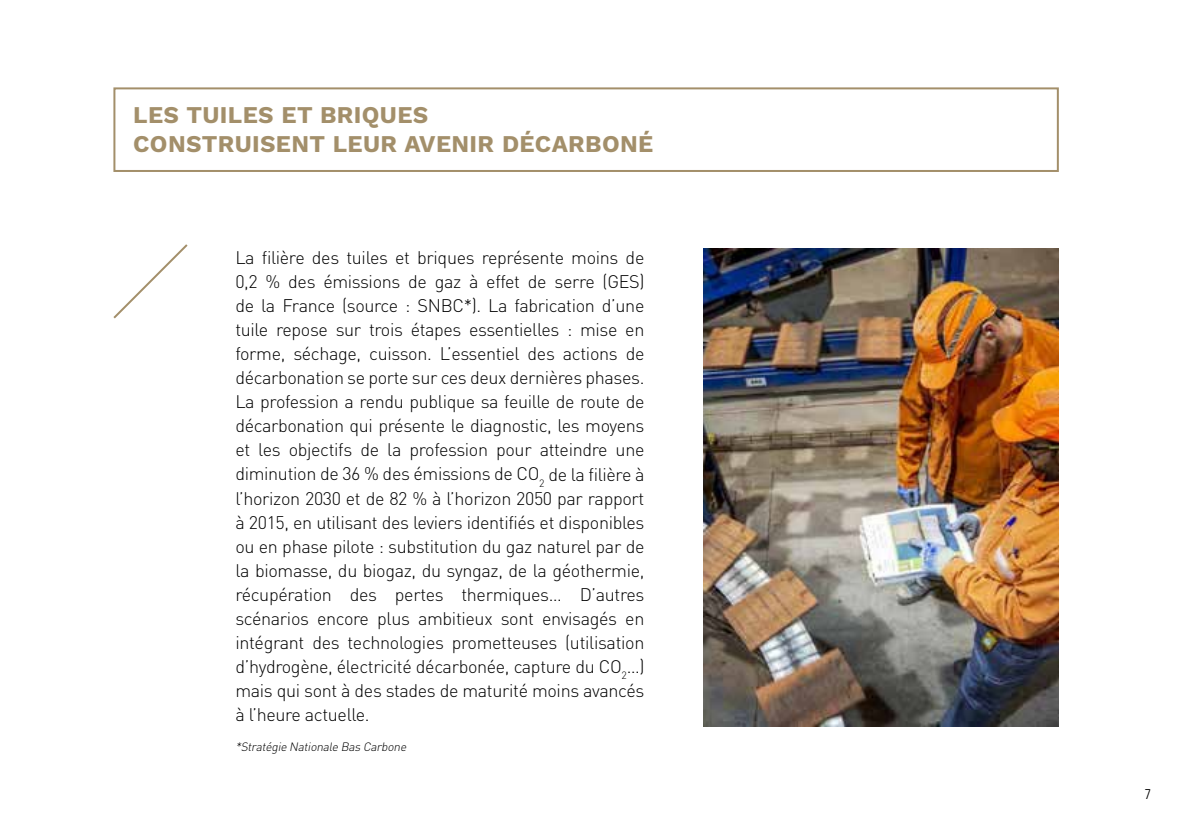
<style>
.page{position:relative;width:1191px;height:840px;background:#fff}
.page>*{position:absolute;margin:0;border:0;box-sizing:border-box;transform-origin:0 0}
.t1{font:700 24px/28.8px "Work Sans";letter-spacing:.015em;color:#a38f6a}
.t2{font:300 18px/24px "DIN";letter-spacing:-.02em;color:#000;text-align:justify}
.t3{font:300 condensed 14px "Frutiger LT";color:#000}
.t4{font:italic 300 12px "DIN";color:#000}
</style>
<div class="page">
<div style="left:113px;top:87px;width:945px;height:85px;border:2px solid #a38f6a"></div>
<svg style="left:113px;top:244px;width:75px;height:75px"></svg>
<img style="left:703px;top:248px;width:355px;height:478px">
<h1 class="t1" style="left:133px;top:101px;width:521px">LES TUILES ET BRIQUES<br>CONSTRUISENT LEUR AVENIR DÉCARBONÉ</h1>
<p class="t2" style="left:235px;top:247px;width:411px">La filière des tuiles et briques représente moins de 0,2 % des émissions de gaz à effet de serre (GES) de la France (source : SNBC*). La fabrication d’une tuile repose sur trois étapes essentielles : mise en forme, séchage, cuisson. L’essentiel des actions de décarbonation se porte sur ces deux dernières phases.<br>La profession a rendu publique sa feuille de route de décarbonation qui présente le diagnostic, les moyens et les objectifs de la profession pour atteindre une diminution de 36 % des émissions de CO<sub>2</sub> de la filière à l’horizon 2030 et de 82 % à l’horizon 2050 par rapport à 2015, en utilisant des leviers identifiés et disponibles ou en phase pilote : substitution du gaz naturel par de la biomasse, du biogaz, du syngaz, de la géothermie, récupération des pertes thermiques… D’autres scénarios encore plus ambitieux sont envisagés en intégrant des technologies prometteuses (utilisation d’hydrogène, électricité décarbonée, capture du CO<sub>2</sub>…) mais qui sont à des stades de maturité moins avancés à l’heure actuelle.</p>
<p class="t4" style="left:235px;top:741px;width:175px">*Stratégie Nationale Bas Carbone</p>
<p class="t3" style="left:1144px;top:788px;width:8px">7</p>
</div>
